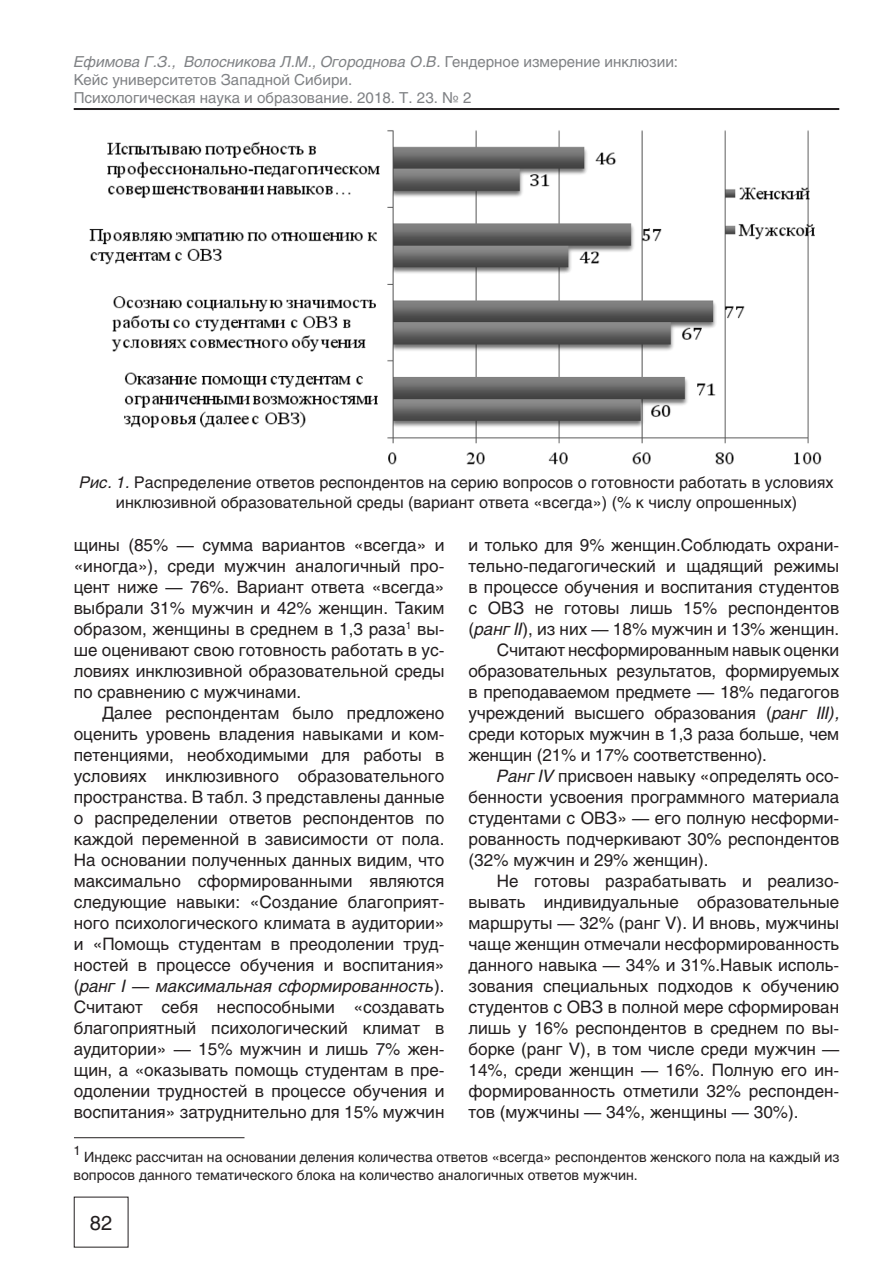
<style>
.page{position:relative;width:896px;height:1276px;background:#fff}
.page>*{position:absolute;margin:0;border:0;box-sizing:border-box;transform-origin:0 0}
.t1{font:20px "Helios";color:#231f20}
.Мой_основной{font:17px/21px "Helios";color:#231f20;text-align:justify}
.Мой_основной-2{font:16px/20px "Helios";color:#231f20;text-align:center}
.Подзаголовок{font:15px/18px "Helios";color:#808285}
.t2{font:14px/18px "Helios";color:#231f20}
.t3{font:12.8px "Helios";color:#231f20}
.s1{font-style:italic}
</style>
<div class="page">
<hr style="left:74px;top:108px;width:765px;height:2px;background:#231f20">
<img style="left:89px;top:130px;width:733px;height:335px">
<hr style="left:74px;top:1137px;width:170px;height:1px;background:#231f20">
<p class="Подзаголовок" style="left:74px;top:52px;width:606px"><span class="s1">Ефимова Г.З., Волосникова Л.М., Огороднова О.В.</span> Гендерное измерение инклюзии:<br>Кейс университетов Западной Сибири.</p>
<p class="Подзаголовок" style="left:74px;top:88px;width:399px">Психологическая наука и образование. 2018. Т. 23. № 2</p>
<p class="Мой_основной-2" style="left:79px;top:472px;width:755px"><span class="s1">Рис. 1.</span> Распределение ответов респондентов на серию вопросов о готовности работать в условиях инклюзивной образовательной среды (вариант ответа «всегда») (% к числу опрошенных)</p>
<p class="Мой_основной" style="left:74px;top:534px;width:372px">щины (85% — сумма вариантов «всегда» и «иногда»), среди мужчин аналогичный про&shy;цент ниже — 76%. Вариант ответа «всегда» выбрали 31% мужчин и 42% женщин. Таким образом, женщины в среднем в 1,3 раза<sup>1</sup> вы&shy;ше оценивают свою готовность работать в ус&shy;ловиях инклюзивной образовательной среды по сравнению с мужчинами.</p>
<p class="Мой_основной" style="left:74px;top:702px;width:372px;text-indent:28px">Далее респондентам было предложено оценить уровень владения навыками и ком&shy;петенциями, необходимыми для работы в условиях инклюзивного образовательного пространства. В табл. 3 представлены данные о распределении ответов респондентов по каждой переменной в зависимости от пола.<br>На основании полученных данных видим, что максимально сформированными являются следующие навыки: «Создание благоприят&shy;ного психологического климата в аудитории» и «Помощь студентам в преодолении труд&shy;ностей в процессе обучения и воспитания» (<span class="s1">ранг I — максимальная сформированность</span>).<br>Считают себя неспособными «создавать благоприятный психологический климат в аудитории» — 15% мужчин и лишь 7% жен&shy;щин, а «оказывать помощь студентам в пре&shy;одолении трудностей в процессе обучения и воспитания» затруднительно для 15% мужчин</p>
<p class="Мой_основной" style="left:468px;top:534px;width:372px">и только для 9% женщин.Соблюдать охрани&shy;тельно-педагогический и щадящий режимы в процессе обучения и воспитания студентов с ОВЗ не готовы лишь 15% респондентов (<span class="s1">ранг II</span>), из них — 18% мужчин и 13% женщин.</p>
<p class="Мой_основной" style="left:468px;top:639px;width:372px;text-indent:28px">Считают несформированным навык оценки образовательных результатов, формируемых в преподаваемом предмете — 18% педагогов учреждений высшего образования (<span class="s1">ранг III), </span>среди которых мужчин в 1,3 раза больше, чем женщин (21% и 17% соответственно).</p>
<p class="Мой_основной" style="left:468px;top:765px;width:372px;text-indent:28px"><span class="s1">Ранг IV</span> присвоен навыку «определять осо&shy;бенности усвоения программного материала студентами с ОВЗ» — его полную несформи&shy;рованность подчеркивают 30% респондентов (32% мужчин и 29% женщин).</p>
<p class="Мой_основной" style="left:468px;top:870px;width:372px;text-indent:28px">Не готовы разрабатывать и реализо&shy;вывать индивидуальные образовательные маршруты — 32% (ранг V). И вновь, мужчины чаще женщин отмечали несформированность данного навыка — 34% и 31%.Навык исполь&shy;зования специальных подходов к обучению студентов с ОВЗ в полной мере сформирован лишь у 16% респондентов в среднем по вы&shy;борке (ранг V), в том числе среди мужчин — 14%, среди женщин — 16%. Полную его ин&shy;формированность отметили 32% респонден&shy;тов (мужчины — 34%, женщины — 30%).</p>
<p class="t3" style="left:73px;top:1142px;width:9px">1</p>
<p class="t2" style="left:73px;top:1148px;width:767px;text-indent:11px">Индекс рассчитан на основании деления количества ответов «всегда» респондентов женского пола на каждый из вопросов данного тематического блока на количество аналогичных ответов мужчин.</p>
<p class="t1" style="left:90px;top:1211px;width:24px">82</p>
</div>
